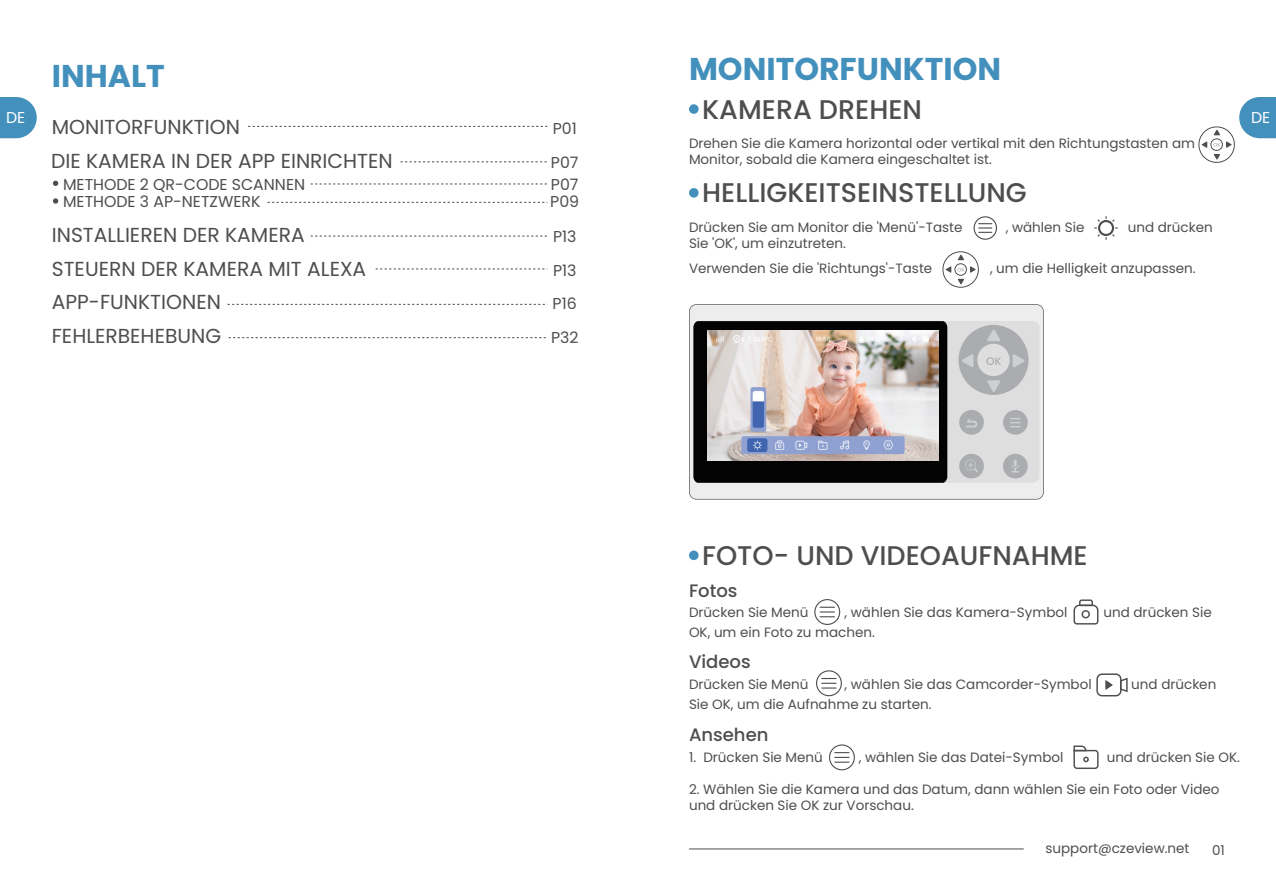
<style>
.page{position:relative;width:1276px;height:893px;background:#fff}
.page>*{position:absolute;margin:0;border:0;box-sizing:border-box;transform-origin:0 0}
.t1{font:700 31.5px "Poppins";color:#4390bc}
.t2{font:500 27px "Poppins";color:#4d4e50}
.t3{font:20.25px/33.8px "Poppins";color:#4d4e50}
.t4{font:500 18px "Poppins";color:#4d4e50}
.t5{font:15.75px/33.8px "Poppins";color:#4d4e50}
.t6{font:15.75px "Poppins";color:#fff}
.t7{font:13.5px/16.2px "Poppins";color:#4d4e50}
</style>
<div class="page">
<svg style="left:248px;top:126px;width:299px;height:1px"></svg>
<svg style="left:400px;top:161px;width:147px;height:1px"></svg>
<svg style="left:310px;top:184px;width:237px;height:1px"></svg>
<svg style="left:268px;top:202px;width:279px;height:1px"></svg>
<svg style="left:310px;top:236px;width:237px;height:1px"></svg>
<svg style="left:375px;top:269px;width:172px;height:1px"></svg>
<svg style="left:228px;top:304px;width:317px;height:1px"></svg>
<svg style="left:229px;top:337px;width:317px;height:1px"></svg>
<svg style="left:53px;top:181px;width:5px;height:5px"></svg>
<svg style="left:53px;top:198px;width:5px;height:6px"></svg>
<div style="left:689px;top:104px;width:9px;height:10px;background:#4390bc;border-radius:50%"></div>
<div style="left:689px;top:551px;width:9px;height:9px;background:#4390bc;border-radius:50%"></div>
<div style="left:689px;top:188px;width:9px;height:10px;background:#4390bc;border-radius:50%"></div>
<svg style="left:689px;top:304px;width:355px;height:196px;background:#e3e3e3"></svg>
<div style="left:693px;top:321px;width:346px;height:162px;background:#dedede;border-radius:7px"></div>
<svg style="left:693px;top:321px;width:254px;height:162px;background:#111010"></svg>
<div style="left:959px;top:410px;width:25px;height:25px;background:#aaacaf;border-radius:50%"></div>
<div style="left:1003px;top:410px;width:24px;height:25px;background:#aaacaf;border-radius:50%"></div>
<div style="left:959px;top:454px;width:25px;height:24px;background:#aaacaf;border-radius:50%"></div>
<div style="left:1003px;top:454px;width:24px;height:24px;background:#aaacaf;border-radius:50%"></div>
<img style="left:707px;top:331px;width:231px;height:129px">
<svg style="left:958px;top:325px;width:70px;height:70px"></svg>
<svg style="left:966px;top:418px;width:11px;height:10px"></svg>
<svg style="left:1010px;top:418px;width:10px;height:9px"></svg>
<svg style="left:965px;top:459px;width:13px;height:14px"></svg>
<svg style="left:1011px;top:459px;width:8px;height:14px"></svg>
<svg style="left:1213px;top:143px;width:7px;height:4px"></svg>
<svg style="left:1213px;top:130px;width:7px;height:5px"></svg>
<svg style="left:1213px;top:154px;width:7px;height:6px"></svg>
<svg style="left:1226px;top:141px;width:5px;height:7px"></svg>
<svg style="left:1201px;top:141px;width:6px;height:7px"></svg>
<div style="left:1198px;top:126px;width:36px;height:37px;border:1px solid #4d4e50;border-radius:50%"></div>
<div style="left:1210px;top:139px;width:12px;height:12px;border:1px solid #4d4e50;border-radius:50%"></div>
<svg style="left:957px;top:268px;width:7px;height:4px"></svg>
<svg style="left:957px;top:254px;width:7px;height:6px"></svg>
<svg style="left:957px;top:279px;width:7px;height:6px"></svg>
<svg style="left:970px;top:266px;width:5px;height:7px"></svg>
<svg style="left:945px;top:266px;width:6px;height:7px"></svg>
<div style="left:942px;top:251px;width:36px;height:37px;border:1px solid #4d4e50;border-radius:50%"></div>
<div style="left:954px;top:264px;width:12px;height:11px;border:1px solid #4d4e50;border-radius:50%"></div>
<svg style="left:973px;top:216px;width:24px;height:24px"></svg>
<svg style="left:1239px;top:97px;width:37px;height:41px;background:#5a9dc4"></svg>
<svg style="left:0;top:97px;width:37px;height:41px;background:#5a9dc4"></svg>
<hr style="left:689px;top:848px;width:334px;height:1px;background:#4d4e50">
<svg style="left:814px;top:599px;width:26px;height:26px"></svg>
<svg style="left:816px;top:670px;width:26px;height:26px"></svg>
<svg style="left:829px;top:744px;width:26px;height:26px"></svg>
<svg style="left:1073px;top:599px;width:26px;height:26px"></svg>
<div style="left:1096px;top:673px;width:25px;height:23px;border:1px solid #4d4e50;border-radius:5px"></div>
<svg style="left:1119px;top:677px;width:9px;height:16px"></svg>
<svg style="left:1105px;top:680px;width:7px;height:10px"></svg>
<svg style="left:1073px;top:745px;width:26px;height:24px"></svg>
<svg style="left:1094px;top:216px;width:23px;height:24px"></svg>
<h1 class="t1" style="left:689px;top:51px;width:314px">MONITORFUNKTION</h1>
<h2 class="t2" style="left:702px;top:93px;width:221px">KAMERA DREHEN</h2>
<h1 class="t1" style="left:52px;top:58px;width:114px">INHALT</h1>
<h3 class="t3" style="left:52px;top:110px;width:190px">MONITORFUNKTION</h3>
<p class="t5" style="left:551px;top:112px;width:29px">P01<br>P07</p>
<p class="t6" style="left:6px;top:108px;width:21px">DE</p>
<p class="t6" style="left:1251px;top:108px;width:21px">DE</p>
<p class="t7" style="left:689px;top:135px;width:507px">Drehen Sie die Kamera horizontal oder vertikal mit den Richtungstasten am<br>Monitor, sobald die Kamera eingeschaltet ist.</p>
<h3 class="t3" style="left:51px;top:145px;width:343px">DIE KAMERA IN DER APP EINRICHTEN</h3>
<p class="t5" style="left:63px;top:175px;width:244px;line-height:17.8px">METHODE 2 QR-CODE SCANNEN<br>METHODE 3 AP-NETZWERK</p>
<h3 class="t3" style="left:52px;top:218px;width:316px">INSTALLIEREN DER KAMERA<br>STEUERN DER KAMERA MIT ALEXA<br>APP-FUNKTIONEN<br>FEHLERBEHEBUNG</h3>
<p class="t5" style="left:550px;top:176px;width:30px;line-height:17.8px">P07<br>P09</p>
<p class="t5" style="left:551px;top:220px;width:29px">P13<br>P13<br>P16<br>P32</p>
<h2 class="t2" style="left:702px;top:177px;width:326px">HELLIGKEITSEINSTELLUNG</h2>
<p class="t7" style="left:689px;top:219px;width:275px">Dr¸cken Sie am Monitor die 'Men¸'-Taste</p>
<p class="t7" style="left:1005px;top:219px;width:80px">, w‰hlen Sie</p>
<p class="t7" style="left:1127px;top:219px;width:86px">und dr¸cken</p>
<p class="t7" style="left:689px;top:231px;width:245px;line-height:25.2px">Sie 'OK', um einzutreten.<br>Verwenden Sie die 'Richtungs'-Taste</p>
<p class="t7" style="left:990px;top:261px;width:207px">, um die Helligkeit anzupassen.</p>
<h2 class="t2" style="left:702px;top:539px;width:387px">FOTO- UND VIDEOAUFNAHME</h2>
<h3 class="t4" style="left:689px;top:580px;width:50px">Fotos</h3>
<p class="t7" style="left:689px;top:604px;width:121px">Dr¸cken Sie Men¸</p>
<p class="t7" style="left:844px;top:604px;width:224px">, w‰hlen Sie das Kamera-Symbol</p>
<p class="t7" style="left:1103px;top:604px;width:110px">und dr¸cken Sie</p>
<p class="t7" style="left:689px;top:625px;width:187px">OK, um ein Foto zu machen.</p>
<h3 class="t4" style="left:689px;top:651px;width:63px">Videos</h3>
<p class="t7" style="left:689px;top:676px;width:121px">Dr¸cken Sie Men¸</p>
<p class="t7" style="left:844px;top:676px;width:248px">, w‰hlen Sie das Camcorder-Symbol</p>
<p class="t7" style="left:1131px;top:676px;width:86px">und dr¸cken</p>
<p class="t7" style="left:689px;top:696px;width:244px">Sie OK, um die Aufnahme zu starten.</p>
<h3 class="t4" style="left:689px;top:724px;width:81px">Ansehen</h3>
<p class="t7" style="left:689px;top:749px;width:135px">1. Dr¸cken Sie Men¸</p>
<p class="t7" style="left:859px;top:749px;width:206px">, w‰hlen Sie das Datei-Symbol</p>
<p class="t7" style="left:1106px;top:749px;width:135px">und dr¸cken Sie OK.</p>
<p class="t7" style="left:689px;top:782px;width:532px">2. W‰hlen Sie die Kamera und das Datum, dann w‰hlen Sie ein Foto oder Video und dr¸cken Sie OK zur Vorschau.</p>
<p class="t7" style="left:1045px;top:840px;width:146px">support@czeview.net</p>
<p class="t7" style="left:1212px;top:842px;width:14px">01</p>
</div>
